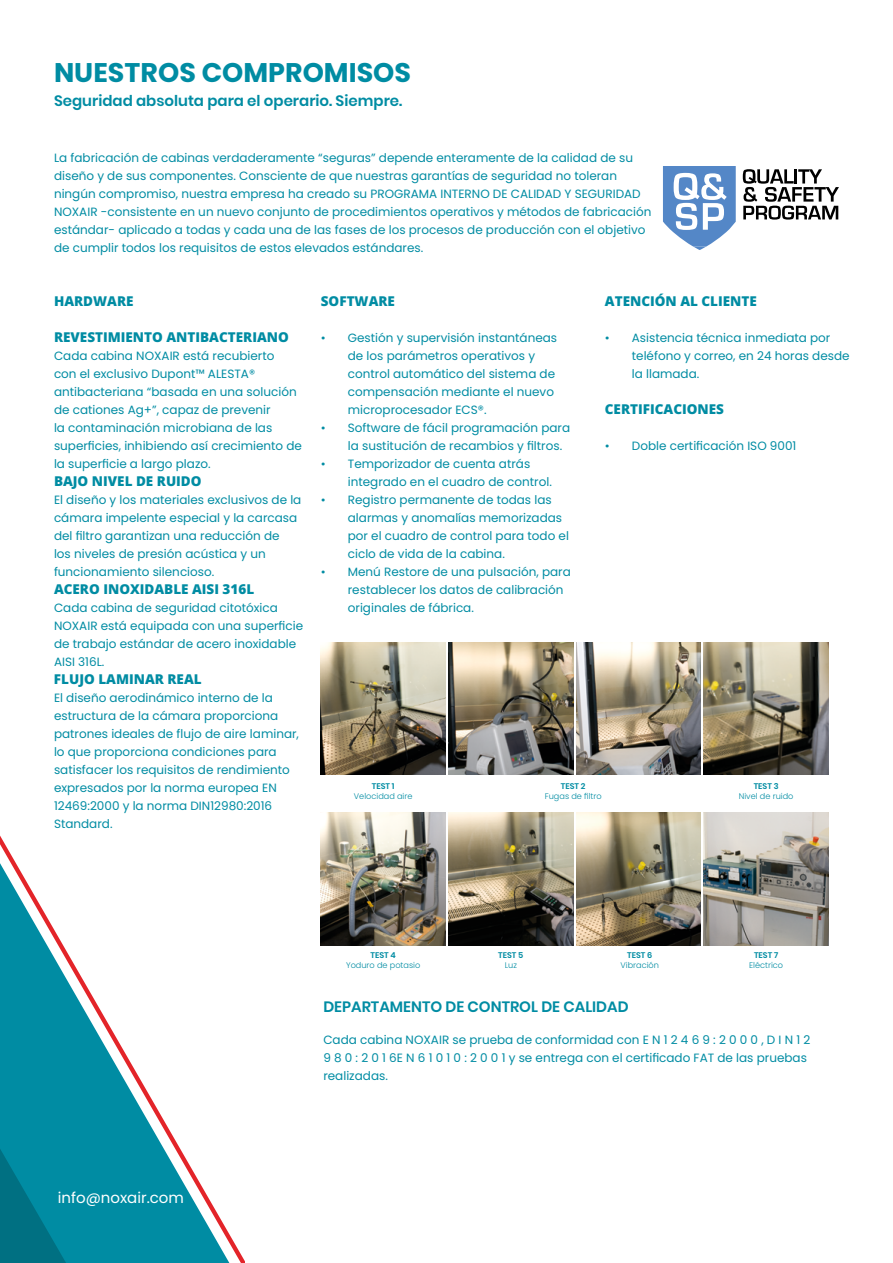
<style>
.page{position:relative;width:893px;height:1263px;background:#fff}
.page>*{position:absolute;margin:0;border:0;box-sizing:border-box;transform-origin:0 0}
.t1{font:700 27px "Poppins";color:#008ca3}
.t2{font:600 15px "Poppins";color:#008ca3}
.t3{font:15px "Poppins";color:#fff}
.t4{font:800 13.5px "Open Sans";color:#008ca3}
.t5{font:12px/18px "Poppins";color:#008ca3}
.t6{font:300 8.1px "Poppins";color:#008ca3}
.t7{font:600 8.1px "Poppins";color:#008ca3}
</style>
<div class="page">
<svg style="left:0;top:835px;width:245px;height:428px"></svg>
<svg style="left:663px;top:166px;width:73px;height:84px"></svg>
<svg style="left:743px;top:169px;width:96px;height:51px"></svg>
<img style="left:321px;top:642px;width:125px;height:133px">
<img style="left:448px;top:642px;width:125px;height:133px">
<img style="left:576px;top:642px;width:125px;height:133px">
<img style="left:704px;top:642px;width:124px;height:133px">
<img style="left:321px;top:813px;width:125px;height:132px">
<img style="left:448px;top:813px;width:125px;height:132px">
<img style="left:576px;top:813px;width:125px;height:132px">
<img style="left:704px;top:813px;width:124px;height:132px">
<h1 class="t1" style="left:54px;top:57px;width:359px">NUESTROS COMPROMISOS</h1>
<p class="t2" style="left:54px;top:92px;width:350px">Seguridad absoluta para el operario. Siempre.</p>
<p class="t5" style="left:54px;top:149px;width:599px">La fabricación de cabinas verdaderamente “seguras” depende enteramente de la calidad de su diseño y de sus componentes. Consciente de que nuestras garantías de seguridad no toleran ningún compromiso, nuestra empresa ha creado su PROGRAMA INTERNO DE CALIDAD Y SEGURIDAD NOXAIR -consistente en un nuevo conjunto de procedimientos operativos y métodos de fabricación estándar- aplicado a todas y cada una de las fases de los procesos de producción con el objetivo de cumplir todos los requisitos de estos elevados estándares.</p>
<p class="t4" style="left:54px;top:292px;width:81px">HARDWARE</p>
<p class="t4" style="left:54px;top:328px;width:236px">REVESTIMIENTO ANTIBACTERIANO</p>
<p class="t5" style="left:54px;top:347px;width:249px">Cada cabina NOXAIR está recubierto<br>con el exclusivo Dupont™ ALESTA® antibacteriana “basada en una solución de cationes Ag+”, capaz de prevenir<br>la contaminación microbiana de las superficies, inhibiendo así crecimiento de la superficie a largo plazo.</p>
<p class="t4" style="left:54px;top:472px;width:149px">BAJO NIVEL DE RUIDO</p>
<p class="t5" style="left:54px;top:491px;width:249px">El diseño y los materiales exclusivos de la cámara impelente especial y la carcasa del filtro garantizan una reducción de<br>los niveles de presión acústica y un funcionamiento silencioso.</p>
<p class="t4" style="left:54px;top:580px;width:202px">ACERO INOXIDABLE AISI 316L</p>
<p class="t5" style="left:54px;top:599px;width:251px">Cada cabina de seguridad citotóxica<br>NOXAIR está equipada con una superficie de trabajo estándar de acero inoxidable<br>AISI 316L.</p>
<p class="t4" style="left:54px;top:670px;width:149px">FLUJO LAMINAR REAL</p>
<p class="t5" style="left:54px;top:689px;width:246px">El diseño aerodinámico interno de la estructura de la cámara proporciona patrones ideales de flujo de aire laminar, lo que proporciona condiciones para satisfacer los requisitos de rendimiento expresados por la norma europea EN 12469:2000 y la norma DIN12980:2016<br>Standard.</p>
<p class="t4" style="left:321px;top:292px;width:76px">SOFTWARE</p>
<p class="t5" style="left:348px;top:329px;width:211px;text-indent:-27px">• Gestión y supervisión instantáneas de los parámetros operativos y control automático del sistema de compensación mediante el nuevo microprocesador ECS®.</p>
<p class="t5" style="left:348px;top:419px;width:224px;text-indent:-27px">• Software de fácil programación para la sustitución de recambios y filtros.</p>
<p class="t5" style="left:348px;top:455px;width:205px;text-indent:-27px">• Temporizador de cuenta atrás integrado en el cuadro de control.</p>
<p class="t5" style="left:348px;top:491px;width:223px;text-indent:-27px">• Registro permanente de todas las alarmas y anomalías memorizadas por el cuadro de control para todo el ciclo de vida de la cabina.</p>
<p class="t5" style="left:348px;top:563px;width:225px;text-indent:-27px">• Menú Restore de una pulsación, para restablecer los datos de calibración originales de fábrica.</p>
<p class="t4" style="left:605px;top:292px;width:153px">ATENCIÓN AL CLIENTE</p>
<p class="t5" style="left:632px;top:329px;width:219px;text-indent:-27px">• Asistencia técnica inmediata por teléfono y correo, en 24 horas desde la llamada.</p>
<p class="t4" style="left:605px;top:400px;width:121px">CERTIFICACIONES</p>
<p class="t5" style="left:605px;top:437px;width:193px">• Doble certificación ISO 9001</p>
<p class="t7" style="left:372px;top:781px;width:24px">TEST 1</p>
<p class="t6" style="left:354px;top:791px;width:60px">Velocidad aire</p>
<p class="t7" style="left:561px;top:781px;width:26px">TEST 2</p>
<p class="t6" style="left:545px;top:791px;width:58px">Fugas de filtro</p>
<p class="t7" style="left:754px;top:781px;width:26px">TEST 3</p>
<p class="t6" style="left:739px;top:791px;width:56px">Nivel de ruido</p>
<p class="t3" style="left:58px;top:1189px;width:128px">info@noxair.com</p>
<p class="t7" style="left:371px;top:951px;width:27px">TEST 4</p>
<p class="t6" style="left:346px;top:960px;width:76px">Yoduro de potasio</p>
<p class="t7" style="left:498px;top:951px;width:27px">TEST 5</p>
<p class="t6" style="left:505px;top:960px;width:14px">Luz</p>
<p class="t7" style="left:627px;top:951px;width:27px">TEST 6</p>
<p class="t6" style="left:620px;top:960px;width:40px">Vibración</p>
<p class="t7" style="left:754px;top:951px;width:26px">TEST 7</p>
<p class="t6" style="left:749px;top:960px;width:36px">Eléctrico</p>
<p class="t2" style="left:323px;top:997px;width:307px">DEPARTAMENTO DE CONTROL DE CALIDAD</p>
<p class="t5" style="left:323px;top:1031px;width:488px">Cada cabina NOXAIR se prueba de conformidad con E N 1 2 4 6 9 : 2 0 0 0 , D I N 1 2<br>9 8 0 : 2 0 1 6E N 6 1 0 1 0 : 2 0 0 1 y se entrega con el certificado FAT de las pruebas realizadas.</p>
</div>
